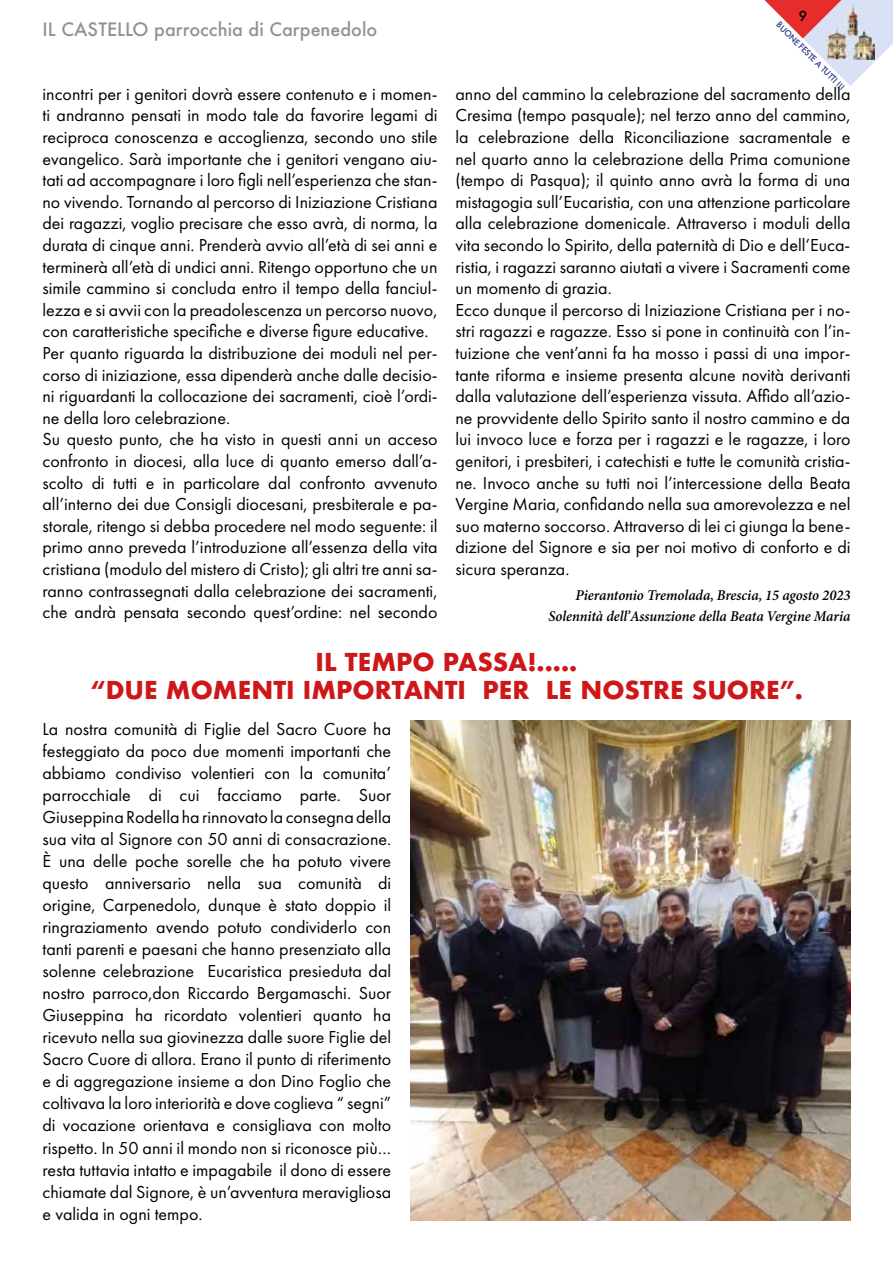
<style>
.page{position:relative;width:893px;height:1263px;background:#fff}
.page>*{position:absolute;margin:0;border:0;box-sizing:border-box;transform-origin:0 0}
.t1{font:700 24px/28.8px "Futura";color:#cd1719;text-align:center}
.t2{font:18px/21.6px "Futura PT";color:#000}
.t3{font:500 18px "Futura";color:#929292}
.t4{font:italic 600 15px/21px "Minion Pro";letter-spacing:-.005em;color:#000;text-align:right;scale:.96 1}
.t5{font:500 13.5px "Futura";color:#000}
.t6{font:500 8.25px "Futura";color:#283583}
</style>
<div class="page">
<svg style="left:764px;top:0;width:129px;height:86px"></svg>
<img style="left:410px;top:721px;width:440px;height:499px">
<p class="t5" style="left:799px;top:7px;width:10px">9</p>
<p class="t3" style="left:43px;top:17px;width:336px">IL CASTELLO parrocchia di Carpenedolo</p>
<p class="t6" style="left:782px;top:19px;width:93px;rotate:45deg">BUONE FESTE A TUTTI !!!</p>
<p class="t2" style="left:43px;top:83px;width:396px">incontri per i genitori dovrà essere contenuto e i momen&shy;ti andranno pensati in modo tale da favorire legami di reciproca conoscenza e accoglienza, secondo uno stile evangelico. Sarà importante che i genitori vengano aiu&shy;tati ad accompagnare i loro figli nell’esperienza che stan&shy;no vivendo. Tornando al percorso di Iniziazione Cristiana dei ragazzi, voglio precisare che esso avrà, di norma, la durata di cinque anni. Prenderà avvio all’età di sei anni e terminerà all’età di undici anni. Ritengo opportuno che un simile cammino si concluda entro il tempo della fanciul&shy;lezza e si avvii con la preadolescenza un percorso nuovo, con caratteristiche specifiche e diverse figure educative.<br>Per quanto riguarda la distribuzione dei moduli nel per&shy;corso di iniziazione, essa dipenderà anche dalle decisio&shy;ni riguardanti la collocazione dei sacramenti, cioè l’ordi&shy;ne della loro celebrazione.<br>Su questo punto, che ha visto in questi anni un acceso confronto in diocesi, alla luce di quanto emerso dall’a&shy;scolto di tutti e in particolare dal confronto avvenuto all’interno dei due Consigli diocesani, presbiterale e pa&shy;storale, ritengo si debba procedere nel modo seguente: il primo anno preveda l’introduzione all’essenza della vita cristiana (modulo del mistero di Cristo); gli altri tre anni sa&shy;ranno contrassegnati dalla celebrazione dei sacramenti, che andrà pensata secondo quest’ordine: nel secondo</p>
<p class="t2" style="left:455px;top:83px;width:396px">anno del cammino la celebrazione del sacramento della Cresima (tempo pasquale); nel terzo anno del cammino, la celebrazione della Riconciliazione sacramentale e nel quarto anno la celebrazione della Prima comunione (tempo di Pasqua); il quinto anno avrà la forma di una mistagogia sull’Eucaristia, con una attenzione particolare alla celebrazione domenicale. Attraverso i moduli della vita secondo lo Spirito, della paternità di Dio e dell’Euca&shy;ristia, i ragazzi saranno aiutati a vivere i Sacramenti come un momento di grazia.<br>Ecco dunque il percorso di Iniziazione Cristiana per i no&shy;stri ragazzi e ragazze. Esso si pone in continuità con l’in&shy;tuizione che vent’anni fa ha mosso i passi di una impor&shy;tante riforma e insieme presenta alcune novità derivanti dalla valutazione dell’esperienza vissuta. Affido all’azio&shy;ne provvidente dello Spirito santo il nostro cammino e da lui invoco luce e forza per i ragazzi e le ragazze, i loro genitori, i presbiteri, i catechisti e tutte le comunità cristia&shy;ne. Invoco anche su tutti noi l’intercessione della Beata Vergine Maria, confidando nella sua amorevolezza e nel suo materno soccorso. Attraverso di lei ci giunga la bene&shy;dizione del Signore e sia per noi motivo di conforto e di sicura speranza.</p>
<p class="t4" style="left:548px;top:586px;width:316px">Pierantonio Tremolada, Brescia, 15 agosto 2023<br>Solennità dell’Assunzione della Beata Vergine Maria</p>
<h1 class="t1" style="left:90px;top:647px;width:714px">IL TEMPO PASSA!.....<br>“DUE MOMENTI IMPORTANTI PER LE NOSTRE SUORE”.</h1>
<p class="t2" style="left:43px;top:717px;width:350px;line-height:22px;text-align:justify">La nostra comunità di Figlie del Sacro Cuore ha festeggiato da poco due momenti importanti che abbiamo condiviso volentieri con la comunita’ parrocchiale di cui facciamo parte. Suor Giuseppina Rodella ha rinnovato la consegna della sua vita al Signore con 50 anni di consacrazione.<br>È una delle poche sorelle che ha potuto vivere questo anniversario nella sua comunità di origine, Carpenedolo, dunque è stato doppio il ringraziamento avendo potuto condividerlo con tanti parenti e paesani che hanno presenziato alla solenne celebrazione Eucaristica presieduta dal nostro parroco,don Riccardo Bergamaschi. Suor Giuseppina ha ricordato volentieri quanto ha ricevuto nella sua giovinezza dalle suore Figlie del Sacro Cuore di allora. Erano il punto di riferimento e di aggregazione insieme a don Dino Foglio che coltivava la loro interiorità e dove coglieva “ segni” di vocazione orientava e consigliava con molto rispetto. In 50 anni il mondo non si riconosce più… resta tuttavia intatto e impagabile il dono di essere chiamate dal Signore, è un’avventura meravigliosa e valida in ogni tempo.</p>
</div>
